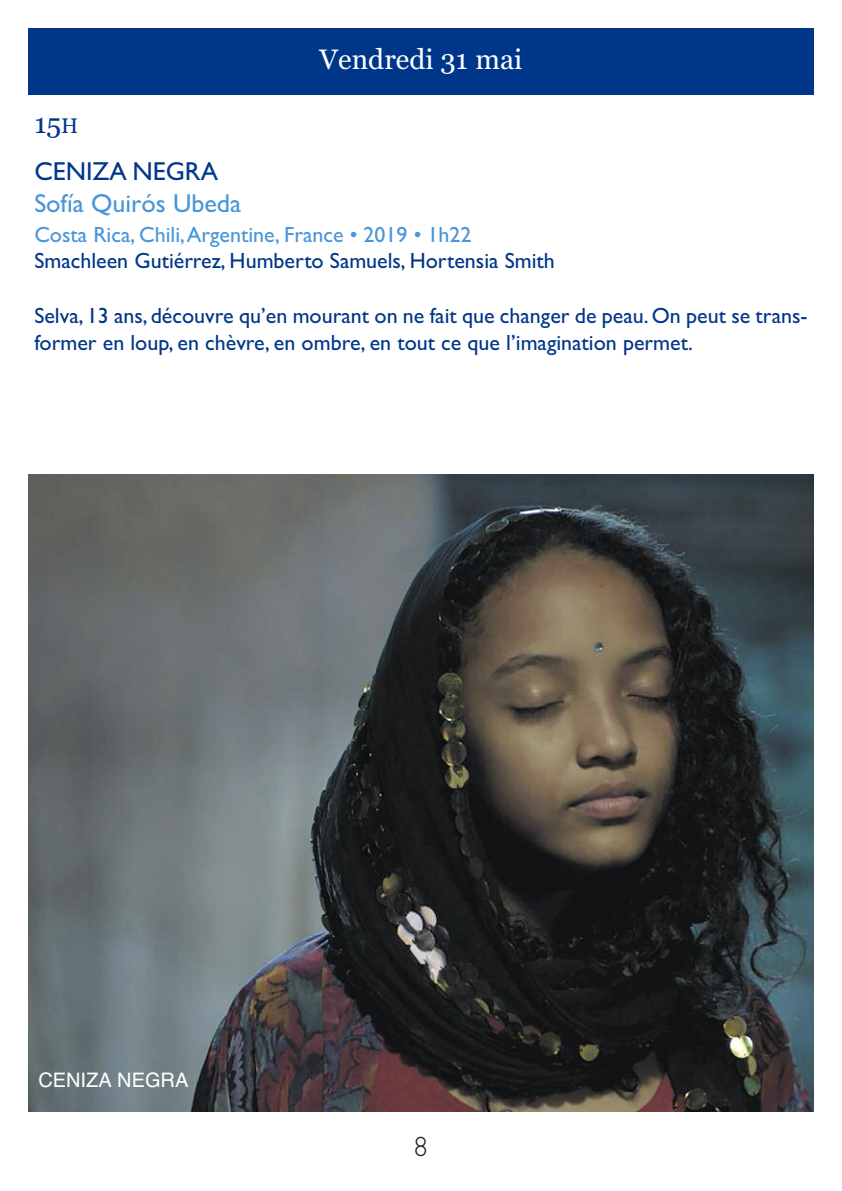
<style>
.page{position:relative;width:842px;height:1191px;background:#fff}
.page>*{position:absolute;margin:0;border:0;box-sizing:border-box;transform-origin:0 0}
.t1{font:28px "Georgia";color:#fff}
.t2{font:28px "Georgia";color:#00368a}
.t3{font:300 28px "Gill Sans";color:#272627}
.t4{font:26px "Gill Sans";color:#4895d9}
.t5{font:26px "Gill Sans";color:#00368a}
.t6{font:22px/26.4px "Gill Sans";color:#00368a}
.t7{font:22px "Gill Sans";color:#4895d9}
.t8{font:20px "Helvetica";color:#fff}
.s1{font-size:21px}
</style>
<div class="page">
<div style="left:28px;top:28px;width:786px;height:66px;background:#00368a"></div>
<img style="left:28px;top:475px;width:786px;height:636px">
<p class="t2" style="left:34px;top:107px;width:45px">15<span class="s1">H</span></p>
<p class="t1" style="left:320px;top:43px;width:204px">Vendredi 31 mai</p>
<p class="t5" style="left:34px;top:156px;width:185px">CENIZA NEGRA</p>
<p class="t4" style="left:34px;top:188px;width:208px">Sofía Quirós Ubeda</p>
<p class="t7" style="left:34px;top:221px;width:439px">Costa Rica, Chili,Argentine, France • 2019 • 1h22</p>
<p class="t6" style="left:34px;top:247px;width:522px">Smachleen Gutiérrez, Humberto Samuels, Hortensia Smith</p>
<p class="t6" style="left:34px;top:303px;width:775px">Selva, 13 ans, découvre qu’en mourant on ne fait que changer de peau. On peut se trans&shy;former en loup, en chèvre, en ombre, en tout ce que l’imagination permet.</p>
<p class="t8" style="left:38px;top:1068px;width:152px">CENIZA NEGRA</p>
<p class="t3" style="left:414px;top:1130px;width:15px">8</p>
</div>
